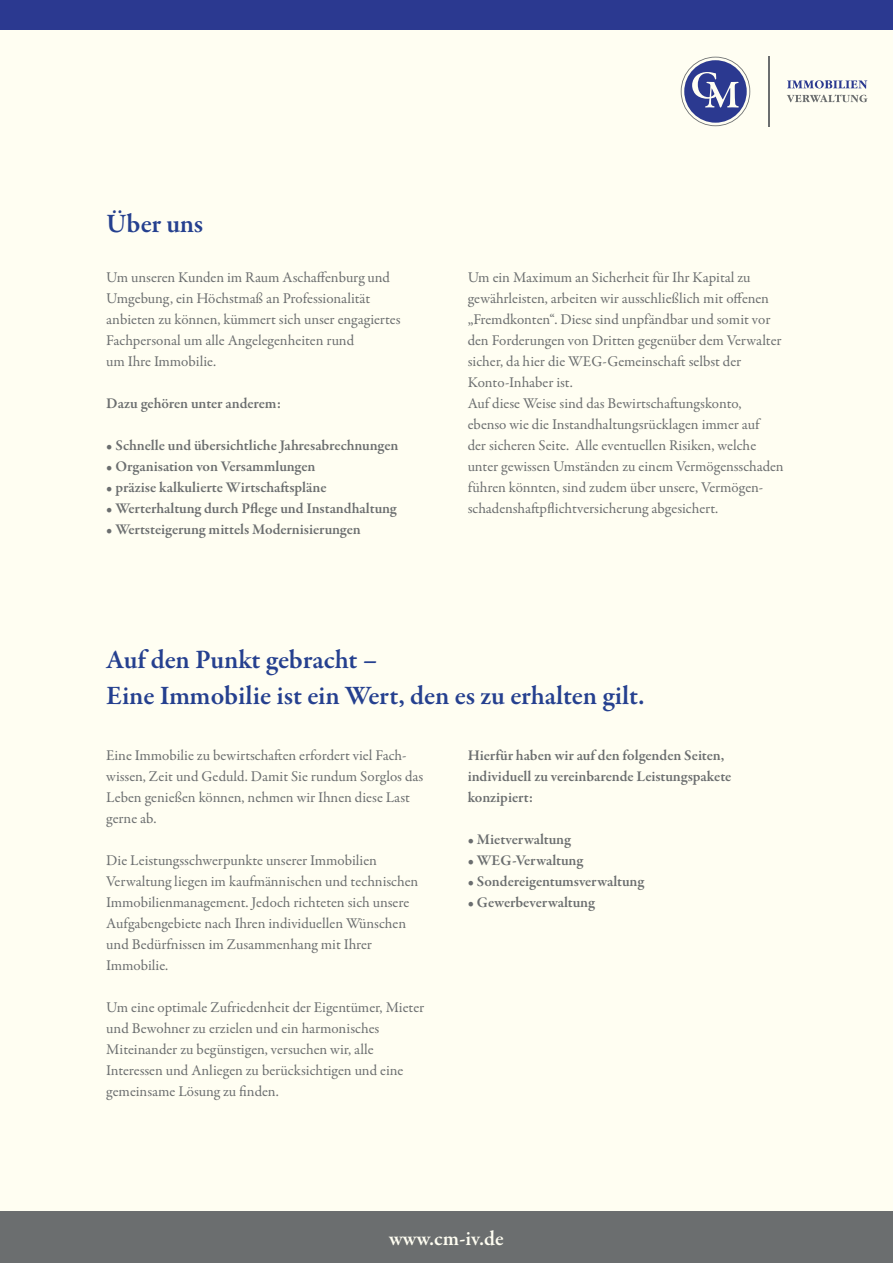
<style>
.page{position:relative;width:893px;height:1263px;background:#fffef2}
.page>*{position:absolute;margin:0;border:0;box-sizing:border-box;transform-origin:0 0}
.t1{font:600 27px/36px "Garamond Premr Pro";letter-spacing:-.01em;color:#25408f}
.t2{font:600 21px "Garamond Premr Pro";color:#fffef2}
.t3{font:15px/21px "Garamond Premr Pro";color:#6b6e6f}
.t4{font:600 15px/21px "Garamond Premr Pro";letter-spacing:-.005em;color:#6b6e6f}
</style>
<div class="page">
<div style="left:0;top:0;width:893px;height:30px;background:#2b3990"></div>
<div style="left:0;top:1212px;width:893px;height:51px;background:#6b6e6f"></div>
<hr style="left:768px;top:56px;width:1px;height:70px;background:#6b6e6f">
<svg style="left:681px;top:57px;width:69px;height:69px"></svg>
<svg style="left:787px;top:80px;width:80px;height:22px"></svg>
<h1 class="t1" style="left:106px;top:206px;width:98px">Über uns</h1>
<p class="t3" style="left:106px;top:267px;width:296px">Um unseren Kunden im Raum Aschaffenburg und Umgebung, ein Höchstmaß an Professionalität anbieten zu können, kümmert sich unser engagiertes Fachpersonal um alle Angelegenheiten rund<br>um Ihre Immobilie.</p>
<p class="t4" style="left:106px;top:393px;width:176px">Dazu gehören unter anderem:</p>
<p class="t4" style="left:106px;top:435px;width:294px">• Schnelle und übersichtliche Jahresabrechnungen</p>
<p class="t4" style="left:106px;top:456px;width:211px">• Organisation von Versammlungen</p>
<p class="t4" style="left:106px;top:477px;width:222px">• präzise kalkulierte Wirtschaftspläne</p>
<p class="t4" style="left:106px;top:498px;width:292px">• Werterhaltung durch Pflege und Instandhaltung</p>
<p class="t4" style="left:106px;top:519px;width:256px">• Wertsteigerung mittels Modernisierungen</p>
<p class="t3" style="left:468px;top:267px;width:318px">Um ein Maximum an Sicherheit für Ihr Kapital zu gewährleisten, arbeiten wir ausschließlich mit offenen „Fremdkonten“. Diese sind unpfändbar und somit vor den Forderungen von Dritten gegenüber dem Verwalter sicher, da hier die WEG-Gemeinschaft selbst der Konto-Inhaber ist.<br>Auf diese Weise sind das Bewirtschaftungskonto, ebenso wie die Instandhaltungsrücklagen immer auf<br>der sicheren Seite. Alle eventuellen Risiken, welche unter gewissen Umständen zu einem Vermögensschaden führen könnten, sind zudem über unsere, Vermögen&shy;schadenshaftpflichtversicherung abgesichert.</p>
<h1 class="t1" style="left:106px;top:642px;width:540px">Auf den Punkt gebracht –<br>Eine Immobilie ist ein Wert, den es zu erhalten gilt.</h1>
<p class="t3" style="left:106px;top:745px;width:319px">Eine Immobilie zu bewirtschaften erfordert viel Fach&shy;wissen, Zeit und Geduld. Damit Sie rundum Sorglos das Leben genießen können, nehmen wir Ihnen diese Last gerne ab.</p>
<p class="t3" style="left:106px;top:850px;width:314px">Die Leistungsschwerpunkte unserer Immobilien Verwaltung liegen im kaufmännischen und technischen Immobilienmanagement. Jedoch richteten sich unsere Aufgabengebiete nach Ihren individuellen Wünschen und Bedürfnissen im Zusammenhang mit Ihrer Immobilie.</p>
<p class="t3" style="left:106px;top:997px;width:319px">Um eine optimale Zufriedenheit der Eigentümer, Mieter und Bewohner zu erzielen und ein harmonisches Miteinander zu begünstigen, versuchen wir, alle Interessen und Anliegen zu berücksichtigen und eine gemeinsame Lösung zu finden.</p>
<p class="t4" style="left:468px;top:745px;width:265px">Hierfür haben wir auf den folgenden Seiten, individuell zu vereinbarende Leistungspakete konzipiert:</p>
<p class="t4" style="left:468px;top:829px;width:105px">• Mietverwaltung</p>
<p class="t4" style="left:468px;top:850px;width:117px">• WEG-Verwaltung</p>
<p class="t4" style="left:468px;top:871px;width:178px">• Sondereigentumsverwaltung</p>
<p class="t4" style="left:468px;top:892px;width:129px">• Gewerbeverwaltung</p>
<h2 class="t2" style="left:389px;top:1226px;width:116px">www.cm-iv.de</h2>
</div>
